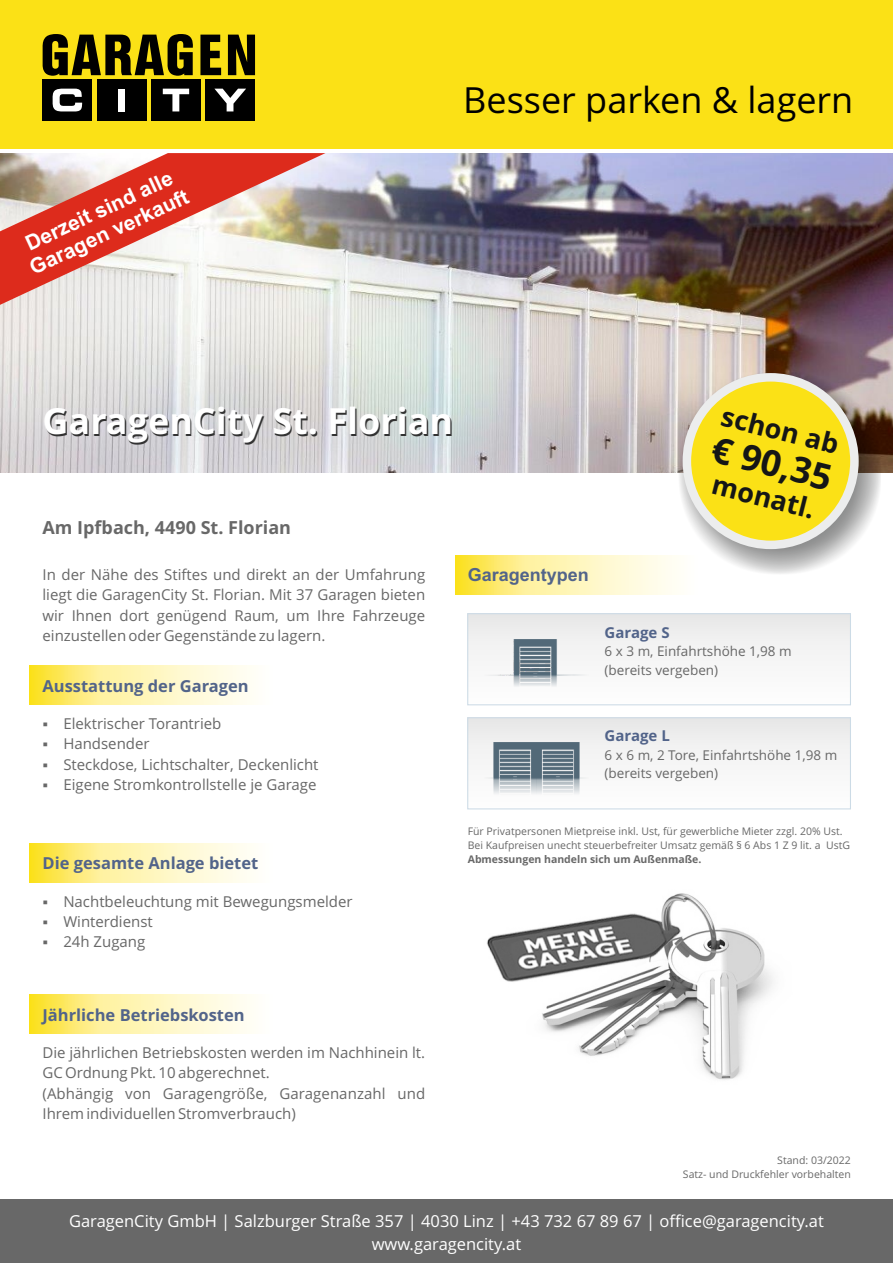
<style>
.page{position:relative;width:893px;height:1263px;background:#fff}
.page>*{position:absolute;margin:0;border:0;box-sizing:border-box;transform-origin:0 0}
.t1{font:700 36px "Open Sans";color:#323232}
.t2{font:36px "Open Sans";color:#000}
.t3{font:700 36px "Open Sans";color:#151616}
.t4{font:700 27px "Open Sans";color:#151616}
.t5{font:700 21px/23.4px "Arial";color:#fff;text-align:center}
.t6{font:700 18px "Open Sans";color:#686868}
.t7{font:700 18px "Arial";color:#52648a}
.t8{font:16.5px/22.5px "Open Sans";color:#fff;text-align:center}
.t9{font:700 16.5px "Open Sans";color:#52648a}
.t10{font:15px/20.4px "Open Sans";color:#686868;text-align:justify}
.t11{font:700 15px "Open Sans";color:#52648a}
.t12{font:13.5px/18.5px "Open Sans";color:#686868}
.t13{font:10.5px/14.2px "Open Sans";color:#686868;text-align:right}
.t14{font:700 10.5px "Open Sans";color:#686868}
</style>
<div class="page">
<img style="left:0;top:153px;width:893px;height:319px">
<svg style="left:455px;top:555px;width:222px;height:39px"></svg>
<svg style="left:30px;top:666px;width:222px;height:39px"></svg>
<svg style="left:30px;top:843px;width:222px;height:39px"></svg>
<svg style="left:30px;top:994px;width:222px;height:39px"></svg>
<div style="left:0;top:0;width:893px;height:149px;background:#fbe116"></div>
<div style="left:0;top:1199px;width:893px;height:64px;background:#686868"></div>
<svg style="left:42px;top:34px;width:213px;height:42px"></svg>
<div style="left:43px;top:79px;width:49px;height:42px;background:#000"></div>
<svg style="left:52px;top:89px;width:30px;height:22px"></svg>
<div style="left:97px;top:79px;width:50px;height:42px;background:#000"></div>
<div style="left:118px;top:89px;width:7px;height:22px;background:#fff"></div>
<div style="left:151px;top:79px;width:50px;height:42px;background:#000"></div>
<svg style="left:163px;top:89px;width:26px;height:22px"></svg>
<div style="left:205px;top:79px;width:50px;height:42px;background:#000"></div>
<svg style="left:214px;top:89px;width:32px;height:22px"></svg>
<div style="left:468px;top:614px;width:382px;height:91px;background:linear-gradient(to right,#efefef,#f6f6f6)"></div>
<div style="left:467px;top:613px;width:384px;height:92px;border:1px solid #ccdbe6"></div>
<div style="left:678px;top:372px;width:202px;height:203px;background:#151616;opacity:.49"></div>
<div style="left:683px;top:373px;width:176px;height:176px;background:#fbe116;border:9px solid #eceded;border-radius:50%"></div>
<img style="left:484px;top:639px;width:106px;height:60px">
<div style="left:468px;top:718px;width:382px;height:91px;background:#f4f4f4"></div>
<div style="left:467px;top:717px;width:384px;height:92px;border:1px solid #ccdbe6"></div>
<img style="left:484px;top:742px;width:106px;height:68px">
<img style="left:487px;top:893px;width:286px;height:187px">
<svg style="left:0;top:153px;width:325px;height:156px"></svg>
<h3 class="t5" style="left:17px;top:238px;width:174px;rotate:-25deg">Derzeit sind alle<br>Garagen verkauft</h3>
<h1 class="t2" style="left:463px;top:85px;width:392px">Besser parken &amp; lagern</h1>
<h1 class="t1" style="left:44px;top:408px;width:412px">GaragenCity St. Florian</h1>
<p class="t6" style="left:43px;top:520px;width:250px">Am Ipfbach, 4490 St. Florian</p>
<p class="t10" style="left:43px;top:566px;width:384px">In der Nähe des Stiftes und direkt an der Umfahrung liegt die GaragenCity St. Florian. Mit 37 Garagen bieten wir Ihnen dort genügend Raum, um Ihre Fahrzeuge einzustellen oder Gegenstände zu lagern.</p>
<p class="t9" style="left:42px;top:679px;width:208px">Ausstattung der Garagen</p>
<p class="t10" style="left:43px;top:715px;width:180px">▪ Elektrischer Torantrieb</p>
<p class="t10" style="left:43px;top:735px;width:109px">▪ Handsender</p>
<p class="t10" style="left:43px;top:755px;width:278px">▪ Steckdose, Lichtschalter, Deckenlicht</p>
<p class="t10" style="left:43px;top:776px;width:276px">▪ Eigene Stromkontrollstelle je Garage</p>
<p class="t9" style="left:42px;top:857px;width:217px">Die gesamte Anlage bietet</p>
<p class="t10" style="left:43px;top:892px;width:312px">▪ Nachtbeleuchtung mit Bewegungsmelder</p>
<p class="t10" style="left:43px;top:913px;width:112px">▪ Winterdienst</p>
<p class="t10" style="left:43px;top:933px;width:104px">▪ 24h Zugang</p>
<h2 class="t4" style="left:725px;top:405px;width:121px;rotate:14deg">schon ab</h2>
<h1 class="t3" style="left:716px;top:434px;width:124px;rotate:14deg">€ 90,35</h1>
<h2 class="t4" style="left:715px;top:473px;width:106px;rotate:14deg">monatl.</h2>
<p class="t7" style="left:468px;top:568px;width:123px">Garagentypen</p>
<p class="t11" style="left:605px;top:626px;width:66px">Garage S</p>
<p class="t12" style="left:605px;top:643px;width:189px">6 x 3 m, Einfahrtshöhe 1,98 m (bereits vergeben)</p>
<p class="t11" style="left:605px;top:729px;width:67px">Garage L</p>
<p class="t12" style="left:605px;top:747px;width:234px">6 x 6 m, 2 Tore, Einfahrtshöhe 1,98 m (bereits vergeben)</p>
<p class="t13" style="left:468px;top:825px;width:384px;text-align:left">Für Privatpersonen Mietpreise inkl. Ust, für gewerbliche Mieter zzgl. 20% Ust.<br>Bei Kaufpreisen unecht steuerbefreiter Umsatz gemäß § 6 Abs 1 Z 9 lit. a UstG</p>
<p class="t14" style="left:468px;top:855px;width:235px">Abmessungen handeln sich um Außenmaße.</p>
<p class="t9" style="left:42px;top:1008px;width:204px">Jährliche Betriebskosten</p>
<p class="t10" style="left:42px;top:1044px;width:384px;text-align:left">Die jährlichen Betriebskosten werden im Nachhinein lt.<br>GC Ordnung Pkt. 10 abgerechnet.<br>(Abhängig von Garagengröße, Garagenanzahl und Ihrem individuellen Stromverbrauch)</p>
<p class="t13" style="left:683px;top:1154px;width:169px">Stand: 03/2022<br>Satz- und Druckfehler vorbehalten</p>
<p class="t8" style="left:69px;top:1212px;width:756px">GaragenCity GmbH | Salzburger Straße 357 | 4030 Linz | +43 732 67 89 67 | office@garagencity.at www.garagencity.at</p>
</div>
